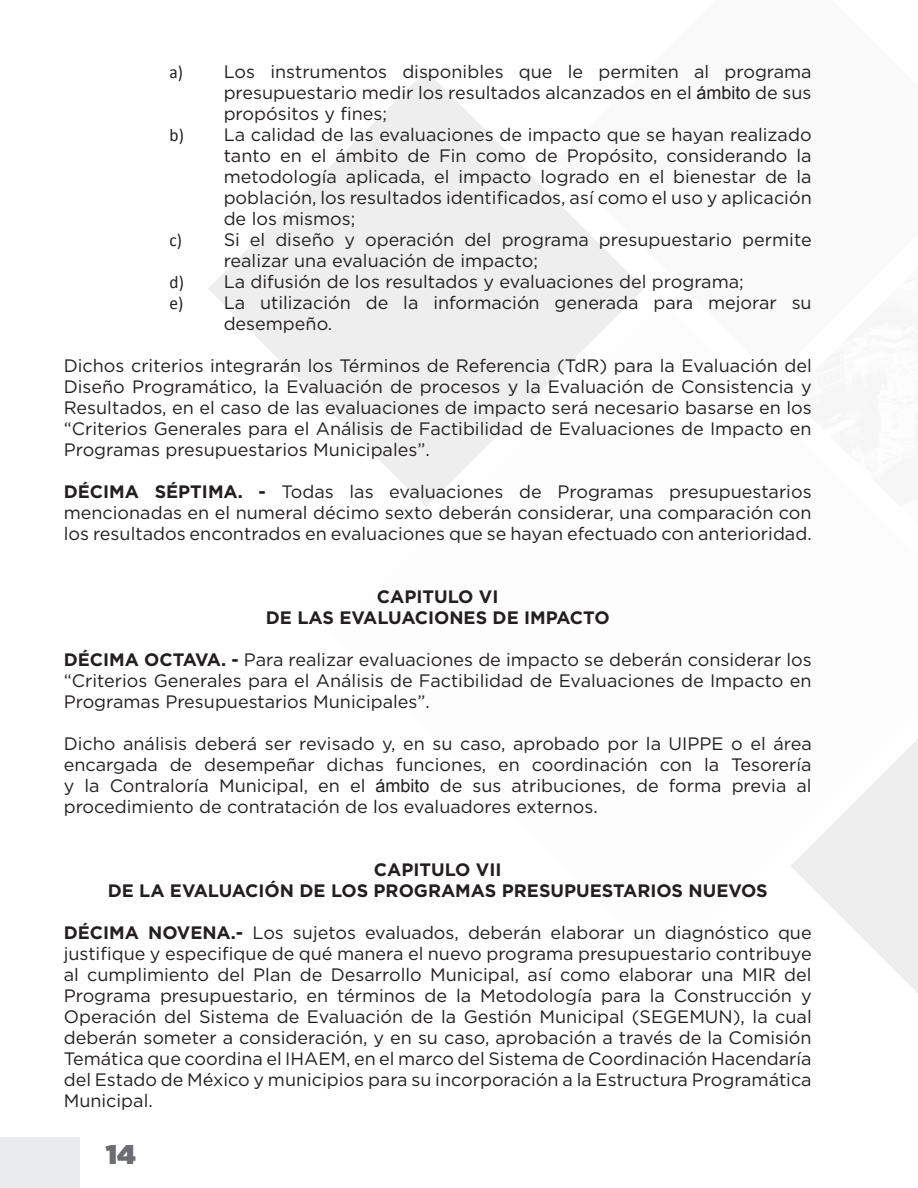
<style>
.page{position:relative;width:918px;height:1188px;background:#fff}
.page>*{position:absolute;margin:0;border:0;box-sizing:border-box;transform-origin:0 0}
.t1{font:900 27px "Gotham";color:#6c6d70}
.t2{font:18px/21px "Gotham";color:#231f20;text-align:justify}
.t3{font:700 18px/21px "Gotham";color:#231f20;text-align:center}
.s1{font-family:"Calibri"}
.s2{font-family:"Arial"}
.s3{font-weight:700}
</style>
<div class="page">
<div style="left:0;top:1137px;width:80px;height:50px;background:#e9eaeb"></div>
<svg style="left:791px;top:739px;width:127px;height:227px;fill:#eee"></svg>
<svg style="left:208px;top:71px;width:436px;height:435px;fill:#efeff0"></svg>
<p class="t2" style="left:170px;top:61px;width:644px"><span class="s1">a)</span> Los instrumentos disponibles que le permiten al programa</p>
<p class="t2" style="left:224px;top:82px;width:589px">presupuestario medir los resultados alcanzados en el <span class="s2">ámbito</span> de sus</p>
<p class="t2" style="left:224px;top:103px;width:165px">propósitos y fines;</p>
<p class="t2" style="left:170px;top:124px;width:644px"><span class="s1">b)</span> La calidad de las evaluaciones de impacto que se hayan realizado</p>
<p class="t2" style="left:224px;top:145px;width:590px">tanto en el ámbito de Fin como de Propósito, considerando la</p>
<p class="t2" style="left:224px;top:166px;width:589px">metodología aplicada, el impacto logrado en el bienestar de la</p>
<p class="t2" style="left:224px;top:187px;width:590px">población, los resultados identificados, así como el uso y aplicación</p>
<p class="t2" style="left:224px;top:208px;width:133px">de los mismos;</p>
<p class="t2" style="left:170px;top:229px;width:644px"><span class="s1">c)</span> Si el diseño y operación del programa presupuestario permite</p>
<p class="t2" style="left:224px;top:250px;width:316px">realizar una evaluación de impacto;</p>
<p class="t2" style="left:170px;top:271px;width:576px"><span class="s1">d)</span> La difusión de los resultados y evaluaciones del programa;</p>
<p class="t2" style="left:170px;top:292px;width:644px"><span class="s1">e)</span> La utilización de la información generada para mejorar su</p>
<p class="t2" style="left:224px;top:313px;width:110px">desempeño.</p>
<p class="t2" style="left:64px;top:355px;width:750px">Dichos criterios integrarán los Términos de Referencia (TdR) para la Evaluación del Diseño Programático, la Evaluación de procesos y la Evaluación de Consistencia y Resultados, en el caso de las evaluaciones de impacto será necesario basarse en los “Criterios Generales para el Análisis de Factibilidad de Evaluaciones de Impacto en Programas presupuestarios Municipales”.</p>
<p class="t2" style="left:64px;top:481px;width:749px"><span class="s3">DÉCIMA SÉPTIMA. -</span> Todas las evaluaciones de Programas presupuestarios mencionadas en el numeral décimo sexto deberán considerar, una comparación con los resultados encontrados en evaluaciones que se hayan efectuado con anterioridad.</p>
<p class="t3" style="left:266px;top:586px;width:345px">CAPITULO VI<br>DE LAS EVALUACIONES DE IMPACTO</p>
<p class="t2" style="left:64px;top:649px;width:749px"><span class="s3">DÉCIMA OCTAVA. -</span> Para realizar evaluaciones de impacto se deberán considerar los “Criterios Generales para el Análisis de Factibilidad de Evaluaciones de Impacto en Programas Presupuestarios Municipales”.</p>
<p class="t2" style="left:64px;top:733px;width:749px">Dicho análisis deberá ser revisado y, en su caso, aprobado por la UIPPE o el área encargada de desempeñar dichas funciones, en coordinación con la Tesorería y la Contraloría Municipal, en el <span class="s2">ámbito</span> de sus atribuciones, de forma previa al procedimiento de contratación de los evaluadores externos.</p>
<p class="t3" style="left:108px;top:859px;width:662px">CAPITULO VII<br>DE LA EVALUACIÓN DE LOS PROGRAMAS PRESUPUESTARIOS NUEVOS</p>
<p class="t2" style="left:64px;top:922px;width:749px"><span class="s3">DÉCIMA NOVENA.-</span> Los sujetos evaluados, deberán elaborar un diagnóstico que justifique y especifique de qué manera el nuevo programa presupuestario contribuye al cumplimiento del Plan de Desarrollo Municipal, así como elaborar una MIR del Programa presupuestario, en términos de la Metodología para la Construcción y Operación del Sistema de Evaluación de la Gestión Municipal (SEGEMUN), la cual deberán someter a consideración, y en su caso, aprobación a través de la Comisión Temática que coordina el IHAEM, en el marco del Sistema de Coordinación Hacendaría del Estado de México y municipios para su incorporación a la Estructura Programática Municipal.</p>
<h1 class="t1" style="left:106px;top:1136px;width:31px">14</h1>
</div>
